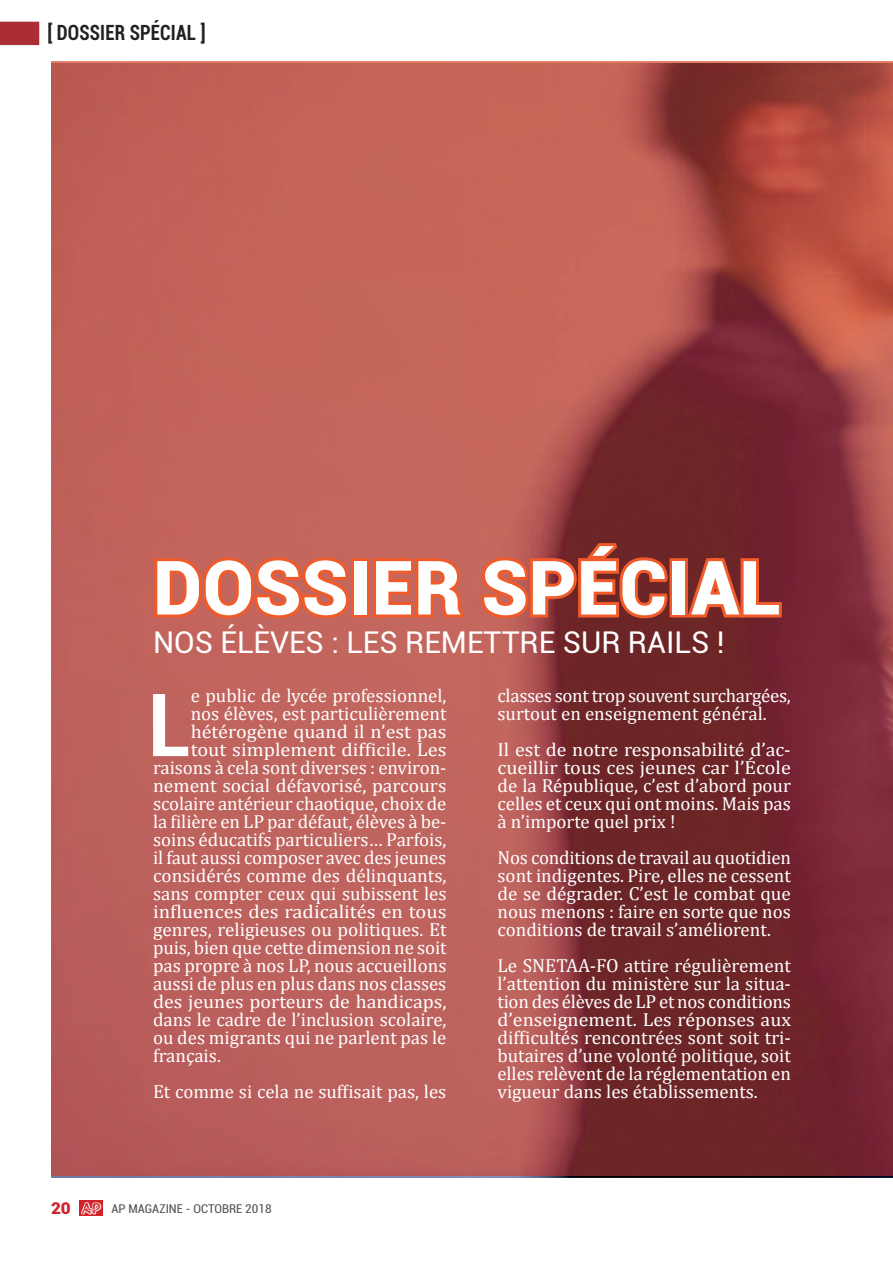
<style>
.page{position:relative;width:893px;height:1263px;background:#fff}
.page>*{position:absolute;margin:0;border:0;box-sizing:border-box;transform-origin:0 0}
.t1{font:700 condensed 87.3px "Roboto";color:#fff}
.t2{font:900 75px "Roboto";letter-spacing:.005em;color:#fff}
.t3{font:30px "Roboto";color:#fff}
.t4{font:700 condensed 21px "Roboto";letter-spacing:.01em;color:#231f20;scale:.9 1}
.t5{font:18.9px/18px "Cambria";color:#fff;text-align:justify}
.t6{font:18.9px/18px "Cambria";color:#fff;text-align:justify;scale:1.05 1}
.t7{font:18.9px "Cambria";color:#fff;scale:1.08 1}
.t8{font:18.9px "Cambria";color:#fff;scale:1.07 1}
.t9{font:900 16.2px "Roboto";color:#d1232a;scale:1.06 1}
.t10{font:condensed 12.15px "Roboto";color:#57585a;scale:1.06 1}
</style>
<div class="page">
<hr style="left:51px;top:62px;width:842px;height:2px;background:#e18066">
<img style="left:51px;top:64px;width:842px;height:1112px">
<svg style="left:80px;top:1201px;width:23px;height:15px"></svg>
<svg style="left:81px;top:1202px;width:20px;height:12px"></svg>
<svg style="left:0;top:22px;width:39px;height:23px"></svg>
<svg style="left:151px;top:554px;width:100px;height:68px"></svg>
<div style="left:251px;top:61px;width:48px;height:1030px;background:#c2645c"></div>
<div style="left:299px;top:61px;width:54px;height:1030px;background:#c3655d"></div>
<div style="left:351px;top:558px;width:18px;height:59px;border:6px solid #f15b2a"></div>
<svg style="left:370px;top:554px;width:96px;height:66px"></svg>
<svg style="left:478px;top:61px;width:54px;height:1030px"></svg>
<svg style="left:527px;top:61px;width:144px;height:561px"></svg>
<div style="left:669px;top:558px;width:19px;height:59px;border:6px solid #f15b2a"></div>
<svg style="left:683px;top:555px;width:102px;height:67px"></svg>
<p class="t4" style="left:47px;top:18px;width:177px">[ DOSSIER SPÉCIAL ]</p>
<h2 class="t2" style="left:153px;top:535px;width:630px">DOSSIER SPÉCIAL</h2>
<h3 class="t3" style="left:153px;top:621px;width:573px">NOS ÉLÈVES : LES REMETTRE SUR RAILS !</h3>
<h1 class="t1" style="left:148px;top:664px;width:44px">L</h1>
<p class="t5" style="left:191px;top:686px;width:257px">e public de lycée professionnel,</p>
<p class="t5" style="left:191px;top:704px;width:257px">nos élèves, est particulièrement</p>
<p class="t8" style="left:191px;top:720px;width:241px">hétérogène quand il n’est pas</p>
<p class="t7" style="left:191px;top:738px;width:238px">tout simplement difficile. Les</p>
<p class="t5" style="left:153px;top:758px;width:295px">raisons à cela sont diverses : environ-</p>
<p class="t5" style="left:153px;top:776px;width:295px">nement social défavorisé, parcours</p>
<p class="t5" style="left:153px;top:794px;width:295px">scolaire antérieur chaotique, choix de</p>
<p class="t5" style="left:153px;top:812px;width:295px">la filière en LP par défaut, élèves à be-</p>
<p class="t5" style="left:153px;top:830px;width:295px">soins éducatifs particuliers… Parfois,</p>
<p class="t5" style="left:153px;top:848px;width:295px">il faut aussi composer avec des jeunes</p>
<p class="t5" style="left:153px;top:866px;width:295px">considérés comme des délinquants,</p>
<p class="t5" style="left:153px;top:884px;width:295px">sans compter ceux qui subissent les</p>
<p class="t7" style="left:153px;top:900px;width:273px">influences des radicalités en tous</p>
<p class="t5" style="left:153px;top:920px;width:295px">genres, religieuses ou politiques. Et</p>
<p class="t5" style="left:153px;top:938px;width:295px">puis, bien que cette dimension ne soit</p>
<p class="t5" style="left:153px;top:956px;width:295px">pas propre à nos LP, nous accueillons</p>
<p class="t5" style="left:153px;top:974px;width:295px">aussi de plus en plus dans nos classes</p>
<p class="t6" style="left:153px;top:992px;width:281px">des jeunes porteurs de handicaps,</p>
<p class="t5" style="left:153px;top:1010px;width:295px">dans le cadre de l’inclusion scolaire,</p>
<p class="t5" style="left:153px;top:1028px;width:295px">ou des migrants qui ne parlent pas le</p>
<p class="t5" style="left:153px;top:1046px;width:69px">français.</p>
<p class="t5" style="left:153px;top:1082px;width:295px">Et comme si cela ne suffisait pas, les</p>
<p class="t9" style="left:51px;top:1197px;width:20px">20</p>
<p class="t10" style="left:111px;top:1201px;width:153px">AP MAGAZINE - OCTOBRE 2018</p>
<p class="t5" style="left:497px;top:686px;width:295px">classes sont trop souvent surchargées, surtout en enseignement général.</p>
<p class="t6" style="left:497px;top:740px;width:281px">Il est de notre responsabilité d’ac&shy;cueillir tous ces jeunes car l’École de la République, c’est d’abord pour celles et ceux qui ont moins. Mais pas à n’importe quel prix !</p>
<p class="t5" style="left:497px;top:848px;width:295px">Nos conditions de travail au quotidien sont indigentes. Pire, elles ne cessent de se dégrader. C’est le combat que nous menons : faire en sorte que nos conditions de travail s’améliorent.</p>
<p class="t5" style="left:497px;top:956px;width:295px">Le SNETAA-FO attire régulièrement l’attention du ministère sur la situa&shy;tion des élèves de LP et nos conditions d’enseignement. Les réponses aux difficultés rencontrées sont soit tri&shy;butaires d’une volonté politique, soit elles relèvent de la réglementation en vigueur dans les établissements.</p>
</div>
